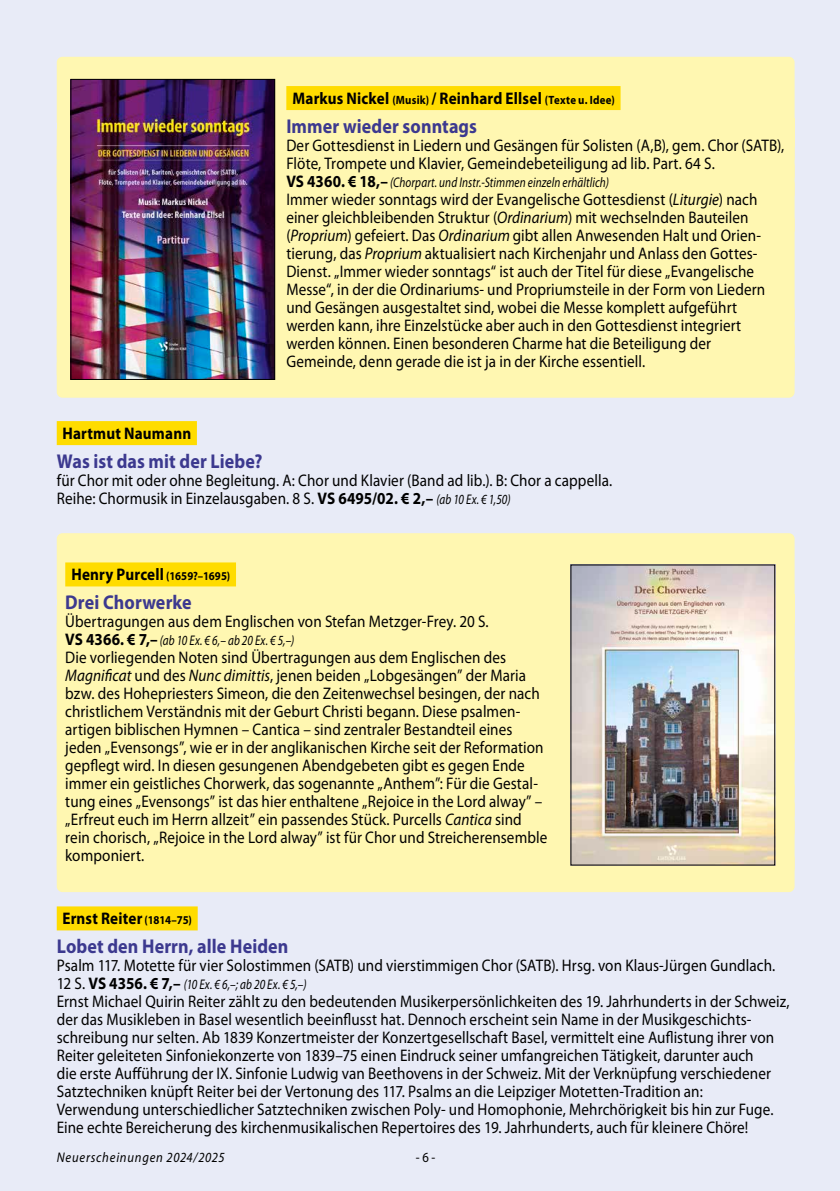
<style>
.page{position:relative;width:840px;height:1191px;background:#fff}
.page>*{position:absolute;margin:0;border:0;box-sizing:border-box;transform-origin:0 0}
.t1{font:700 20px "Myriad Pro";letter-spacing:.005em;color:#3c398f;scale:.9 1}
.t2{font:16.8px/18px "Myriad Pro";letter-spacing:.01em;color:#000;scale:.9 1}
.t3{font:700 16.8px "Myriad Pro";letter-spacing:.01em;color:#000;scale:.9 1}
.t4{font:italic 14px "Myriad Pro";letter-spacing:.01em;color:#000;scale:.8 1}
.t5{font:italic 14px "Myriad Pro";letter-spacing:.06em;color:#000;scale:.9 1}
.t6{font:14px "Myriad Pro";color:#000;scale:.9 1}
.s1{font-size:12px}
.s2{font-weight:700;font-style:normal;font-size:16.8px}
.s3{font-style:italic}
.s4{font-weight:700}
.s5{font-style:italic;font-size:14px}
.s6{font-style:normal;font-size:16.8px}
</style>
<div class="page">
<div style="left:0;top:0;width:839px;height:1191px;background:#e8ebf7"></div>
<div style="left:57px;top:533px;width:737px;height:61px;background:#fff7b1"></div>
<div style="left:65px;top:562px;width:171px;height:24px;background:#ffdc00"></div>
<div style="left:57px;top:594px;width:737px;height:29px;background:#fff7b1"></div>
<div style="left:57px;top:618px;width:737px;height:40px;background:#fff7b1;border-radius:6px"></div>
<div style="left:57px;top:636px;width:737px;height:40px;background:#fff7b1;border-radius:6px"></div>
<div style="left:57px;top:654px;width:737px;height:40px;background:#fff7b1;border-radius:6px"></div>
<div style="left:57px;top:672px;width:737px;height:58px;background:#fff7b1;border-radius:6px"></div>
<div style="left:57px;top:708px;width:737px;height:40px;background:#fff7b1;border-radius:6px"></div>
<div style="left:57px;top:726px;width:737px;height:40px;background:#fff7b1;border-radius:6px"></div>
<div style="left:57px;top:744px;width:737px;height:58px;background:#fff7b1;border-radius:6px"></div>
<div style="left:57px;top:780px;width:737px;height:40px;background:#fff7b1;border-radius:6px"></div>
<div style="left:57px;top:798px;width:737px;height:40px;background:#fff7b1;border-radius:6px"></div>
<div style="left:57px;top:816px;width:737px;height:58px;background:#fff7b1;border-radius:6px"></div>
<div style="left:57px;top:852px;width:737px;height:40px;background:#fff7b1;border-radius:6px"></div>
<img style="left:572px;top:567px;width:200px;height:296px">
<div style="left:57px;top:906px;width:140px;height:24px;background:#ffdc00"></div>
<div style="left:57px;top:421px;width:140px;height:24px;background:#ffdc00"></div>
<div style="left:57px;top:57px;width:737px;height:61px;background:#fff7b1"></div>
<div style="left:286px;top:86px;width:334px;height:24px;background:#ffdc00"></div>
<div style="left:57px;top:118px;width:737px;height:28px;background:#fff7b1"></div>
<div style="left:57px;top:142px;width:737px;height:40px;background:#fff7b1;border-radius:6px"></div>
<div style="left:57px;top:160px;width:737px;height:40px;background:#fff7b1;border-radius:6px"></div>
<div style="left:57px;top:178px;width:737px;height:58px;background:#fff7b1;border-radius:6px"></div>
<div style="left:57px;top:214px;width:737px;height:112px;background:#fff7b1;border-radius:6px"></div>
<div style="left:57px;top:304px;width:737px;height:40px;background:#fff7b1;border-radius:6px"></div>
<div style="left:57px;top:322px;width:737px;height:40px;background:#fff7b1;border-radius:6px"></div>
<div style="left:57px;top:340px;width:737px;height:40px;background:#fff7b1;border-radius:6px"></div>
<div style="left:57px;top:358px;width:737px;height:40px;background:#fff7b1;border-radius:6px"></div>
<img style="left:73px;top:81px;width:200px;height:297px">
<div style="left:71px;top:79px;width:204px;height:301px;border:1px solid #000"></div>
<p class="t3" style="left:292px;top:87px;width:359px">Markus Nickel <span class="s1">(Musik)</span> / Reinhard Ellsel <span class="s1">(Texte u. Idee)</span></p>
<p class="t1" style="left:286px;top:113px;width:213px">Immer wieder sonntags</p>
<p class="t2" style="left:286px;top:136px;width:554px">Der Gottesdienst in Liedern und Gesängen für Solisten (A,B), gem. Chor (SATB),<br>Flöte, Trompete und Klavier, Gemeindebeteiligung ad lib. Part. 64 S.</p>
<p class="t4" style="left:286px;top:174px;width:404px"><span class="s2">VS 4360. € 18,–</span> (Chorpart. und Instr.-Stimmen einzeln erhältlich)</p>
<p class="t2" style="left:286px;top:190px;width:533px">Immer wieder sonntags wird der Evangelische Gottesdienst (<span class="s3">Liturgie</span>) nach einer gleichbleibenden Struktur (<span class="s3">Ordinarium</span>) mit wechselnden Bauteilen (<span class="s3">Proprium</span>) gefeiert. Das <span class="s3">Ordinarium</span> gibt allen Anwesenden Halt und Orien&shy;tierung, das <span class="s3">Proprium</span> aktualisiert nach Kirchenjahr und Anlass den Gottes-Dienst. „Immer wieder sonntags“ ist auch der Titel für diese „Evangelische Messe“, in der die Ordinariums- und Propriumsteile in der Form von Liedern und Gesängen ausgestaltet sind, wobei die Messe komplett aufgeführt werden kann, ihre Einzelstücke aber auch in den Gottesdienst integriert werden können. Einen besonderen Charme hat die Beteiligung der Gemeinde, denn gerade die ist ja in der Kirche essentiell.</p>
<p class="t3" style="left:62px;top:422px;width:144px">Hartmut Naumann</p>
<p class="t1" style="left:57px;top:448px;width:230px">Was ist das mit der Liebe?</p>
<p class="t2" style="left:57px;top:471px;width:618px">für Chor mit oder ohne Begleitung. A: Chor und Klavier (Band ad lib.). B: Chor a cappella.<br>Reihe: Chormusik in Einzelausgaben. 8 S. <span class="s4">VS 6495/02. € 2,–</span> <span class="s5">(ab 10 Ex. € 1,50)</span></p>
<p class="t3" style="left:71px;top:564px;width:178px">Henry Purcell <span class="s1">(1659?–1695)</span></p>
<p class="t1" style="left:65px;top:589px;width:142px">Drei Chorwerke</p>
<p class="t2" style="left:65px;top:612px;width:472px">Übertragungen aus dem Englischen von Stefan Metzger-Frey. 20 S.</p>
<p class="t4" style="left:65px;top:632px;width:288px"><span class="s2">VS 4366. € 7,–</span> (ab 10 Ex. € 6,– ab 20 Ex. € 5,–)</p>
<p class="t2" style="left:65px;top:648px;width:537px">Die vorliegenden Noten sind Übertragungen aus dem Englischen des <span class="s3">Magnificat</span> und des <span class="s3">Nunc dimittis</span>, jenen beiden „Lobgesängen” der Maria bzw. des Hohepriesters Simeon, die den Zeitenwechsel besingen, der nach christlichem Verständnis mit der Geburt Christi begann. Diese psalmen&shy;artigen biblischen Hymnen – Cantica – sind zentraler Bestandteil eines jeden „Evensongs”, wie er in der anglikanischen Kirche seit der Reformation gepflegt wird. In diesen gesungenen Abendgebeten gibt es gegen Ende immer ein geistliches Chorwerk, das sogenannte „Anthem”: Für die Gestal&shy;tung eines „Evensongs” ist das hier enthaltene „Rejoice in the Lord alway” – „Erfreut euch im Herrn allzeit” ein passendes Stück. Purcells <span class="s3">Cantica</span> sind rein chorisch, „Rejoice in the Lord alway” ist für Chor und Streicherensemble komponiert.</p>
<p class="t3" style="left:62px;top:907px;width:145px">Ernst Reiter <span class="s1">(1814–75)</span></p>
<p class="t1" style="left:57px;top:933px;width:259px">Lobet den Herrn, alle Heiden</p>
<p class="t2" style="left:57px;top:956px;width:799px">Psalm 117. Motette für vier Solostimmen (SATB) und vierstimmigen Chor (SATB). Hrsg. von Klaus-Jürgen Gundlach.</p>
<p class="t4" style="left:57px;top:976px;width:314px"><span class="s6">12 S.</span> <span class="s2">VS 4356. € 7,–</span> (10 Ex. € 6,–; ab 20 Ex. € 5,–)</p>
<p class="t2" style="left:57px;top:992px;width:815px">Ernst Michael Quirin Reiter zählt zu den bedeutenden Musikerpersönlichkeiten des 19. Jahrhunderts in der Schweiz, der das Musikleben in Basel wesentlich beeinflusst hat. Dennoch erscheint sein Name in der Musikgeschichts&shy;schreibung nur selten. Ab 1839 Konzertmeister der Konzertgesellschaft Basel, vermittelt eine Auflistung ihrer von Reiter geleiteten Sinfoniekonzerte von 1839–75 einen Eindruck seiner umfangreichen Tätigkeit, darunter auch<br>die erste Aufführung der IX. Sinfonie Ludwig van Beethovens in der Schweiz. Mit der Verknüpfung verschiedener Satztechniken knüpft Reiter bei der Vertonung des 117. Psalms an die Leipziger Motetten-Tradition an:<br>Verwendung unterschiedlicher Satztechniken zwischen Poly- und Homophonie, Mehrchörigkeit bis hin zur Fuge.<br>Eine echte Bereicherung des kirchenmusikalischen Repertoires des 19. Jahrhunderts, auch für kleinere Chöre!</p>
<p class="t5" style="left:57px;top:1148px;width:188px">Neuerscheinungen 2024/2025</p>
<p class="t6" style="left:415px;top:1148px;width:23px">- 6 -</p>
</div>
